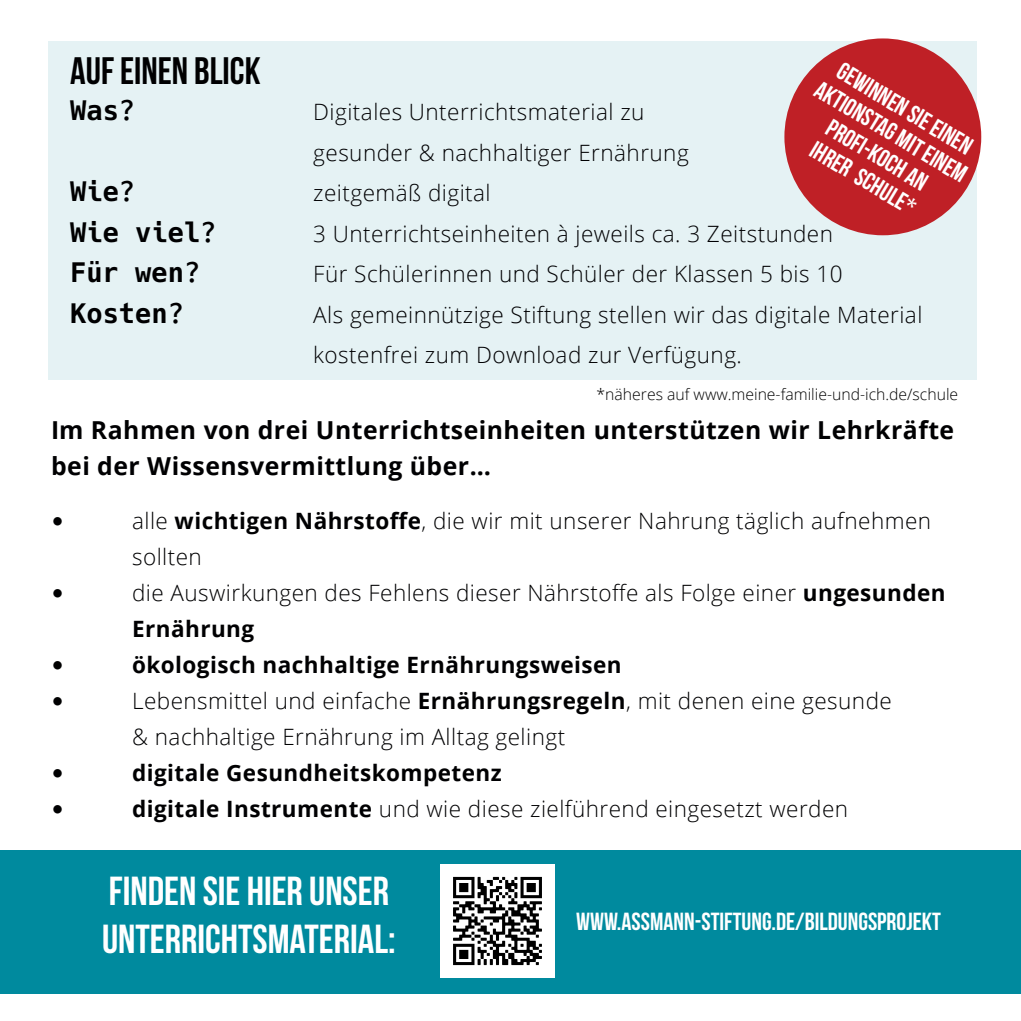
<style>
.page{position:relative;width:1021px;height:1021px;background:#fff}
.page>*{position:absolute;margin:0;border:0;box-sizing:border-box;transform-origin:0 0}
.t1{font:40.5px "Bebas Neue";color:#fff}
.t2{font:38.25px "Bebas Neue";color:#000001}
.t3{font:700 27px "Hack";color:#000001}
.t4{font:700 24.75px/36px "Open Sans";letter-spacing:.02em;color:#000002}
.t5{font:700 24.75px "Bebas Neue";color:#fff}
.t6{font:24.75px "Bebas Neue";color:#fff}
.t7{font:300 22.5px/36px "Open Sans";letter-spacing:.02em;color:#000002}
.t8{font:700 22.5px "Open Sans";letter-spacing:.02em;color:#000002}
.t9{font:22.5px "Lato";color:#000001}
.t10{font:300 15.75px "Open Sans";color:#000001}
.s1{color:#000001}
.s2{font-weight:700}
</style>
<div class="page">
<div style="left:48px;top:41px;width:928px;height:338px;background:#e5f2f4"></div>
<div style="left:0;top:850px;width:1020px;height:143px;background:#008a9e"></div>
<img style="left:441px;top:864px;width:113px;height:113px">
<div style="left:784px;top:38px;width:197px;height:197px;background:#bf2026;border-radius:50%"></div>
<p class="t2" style="left:70px;top:49px;width:192px">AUF EINEN BLICK</p>
<p class="t5" style="left:846px;top:57px;width:155px;rotate:31deg">Gewinnen Sie einen</p>
<p class="t5" style="left:824px;top:75px;width:174px;rotate:31deg">Aktionstag mit einem</p>
<p class="t3" style="left:70px;top:94px;width:67px">Was?</p>
<p class="t7" style="left:313px;top:94px;width:332px">Digitales Unterrichtsmaterial zu</p>
<p class="t7" style="left:313px;top:134px;width:377px">gesunder &amp; nachhaltiger Ernährung</p>
<p class="t3" style="left:70px;top:175px;width:67px">Wie?</p>
<p class="t7" style="left:313px;top:175px;width:179px">zeitgemäß digital</p>
<p class="t3" style="left:70px;top:216px;width:148px">Wie viel?</p>
<p class="t7" style="left:313px;top:215px;width:521px">3 Unterrichtseinheiten à jeweils ca. 3 Zeitstunden</p>
<p class="t3" style="left:70px;top:256px;width:132px">Für wen?</p>
<p class="t7" style="left:313px;top:256px;width:530px">Für Schülerinnen und Schüler der Klassen 5 bis 10</p>
<p class="t3" style="left:70px;top:297px;width:115px">Kosten?</p>
<p class="t7" style="left:313px;top:294px;width:610px;line-height:40.5px">Als gemeinnützige Stiftung stellen wir das digitale Material kostenfrei zum Download zur Verfügung.</p>
<p class="t5" style="left:835px;top:114px;width:115px;rotate:31deg">Profi-KocH an</p>
<p class="t5" style="left:819px;top:136px;width:120px;rotate:31deg">Ihrer SCHULE*</p>
<p class="t10" style="left:596px;top:383px;width:363px">*näheres auf www.meine-familie-und-ich.de/schule</p>
<p class="t4" style="left:51px;top:411px;width:904px"><span class="s1">I</span>m Rahmen von drei Unterrichtseinheiten unterstützen wir Lehrkräfte bei der Wissensvermittlung über…</p>
<p class="t9" style="left:51px;top:504px;width:15px">•</p>
<p class="t7" style="left:132px;top:502px;width:800px">alle <span class="s2">wichtigen Nährstoffe</span>, die wir mit unserer Nahrung täglich aufnehmen</p>
<p class="t7" style="left:132px;top:538px;width:71px">sollten</p>
<p class="t9" style="left:51px;top:576px;width:15px">•</p>
<p class="t7" style="left:132px;top:574px;width:815px">die Auswirkungen des Fehlens dieser Nährstoffe als Folge einer <span class="s2">ungesunden<br>Ernährung</span></p>
<p class="t9" style="left:51px;top:648px;width:15px">•</p>
<p class="t8" style="left:132px;top:648px;width:491px">ökologisch nachhaltige Ernährungsweisen</p>
<p class="t9" style="left:51px;top:684px;width:15px">•</p>
<p class="t7" style="left:132px;top:682px;width:761px">Lebensmittel und einfache <span class="s2">Ernährungsregeln</span>, mit denen eine gesunde &amp; nachhaltige Ernährung im Alltag gelingt</p>
<p class="t9" style="left:51px;top:756px;width:15px">•</p>
<p class="t8" style="left:132px;top:756px;width:371px">digitale Gesundheitskompetenz</p>
<p class="t9" style="left:51px;top:792px;width:15px">•</p>
<p class="t7" style="left:132px;top:790px;width:717px"><span class="s2">digitale Instrumente</span> und wie diese zielführend eingesetzt werden</p>
<p class="t1" style="left:109px;top:868px;width:282px">FINDEN SIE HIER UNSER</p>
<p class="t1" style="left:102px;top:917px;width:295px">UNTERRICHTSMATERIAL:</p>
<p class="t6" style="left:576px;top:907px;width:366px">WWW.ASSMANN-STIFTUNG.DE/BILDUNGSPROJEKT</p>
</div>
